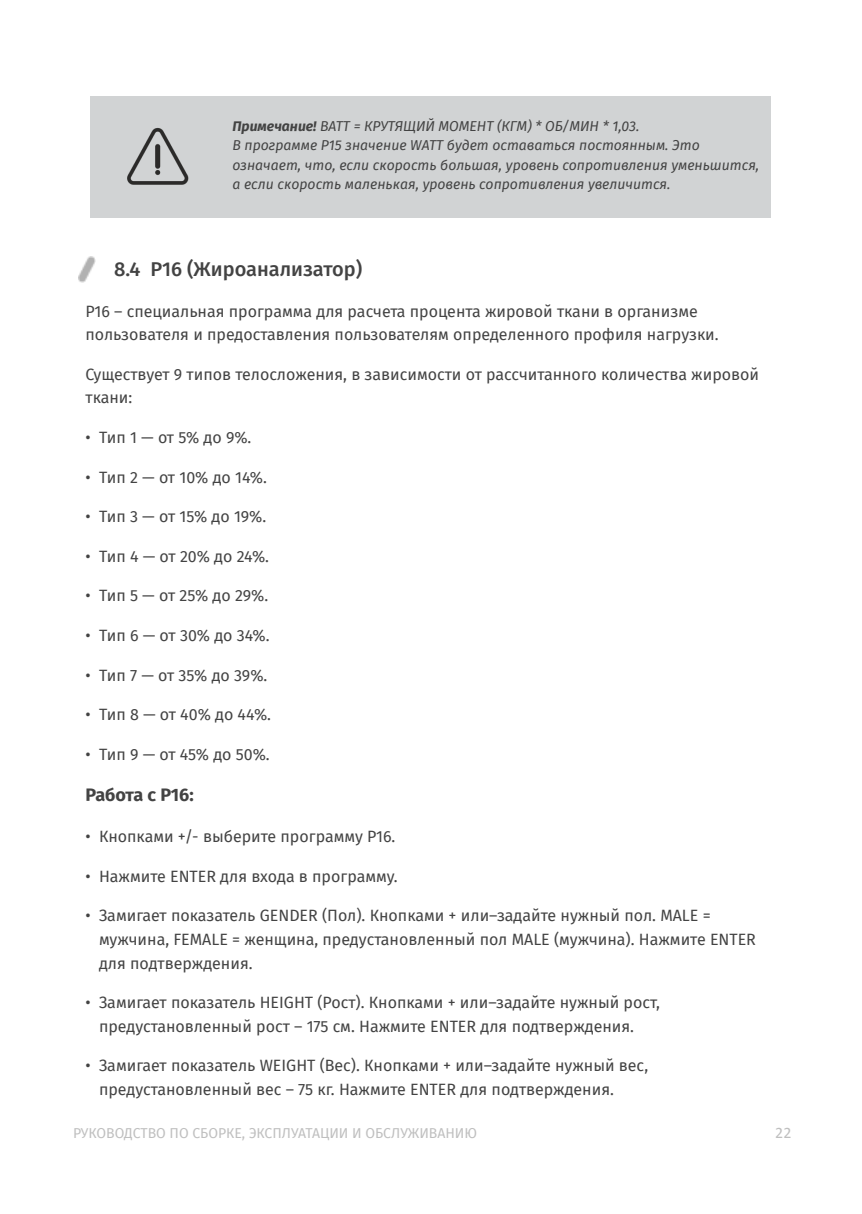
<style>
.page{position:relative;width:862px;height:1214px;background:#fff}
.page>*{position:absolute;margin:0;border:0;box-sizing:border-box;transform-origin:0 0}
.t1{font:500 20px "Fira Sans";color:#434343}
.t2{font:700 18px "Fira Sans";letter-spacing:-.02em;color:#434343}
.t3{font:16px/23.6px "Fira Sans";color:#434343}
.t4{font:16px "Calibri";color:#bfbfbf}
.t5{font:italic 14px/19.4px "Fira Sans";color:#434343}
.t6{font:14px "Fira Sans";color:#bfbfbf}
.s1{font-weight:700}
</style>
<div class="page">
<div style="left:90px;top:96px;width:136px;height:122px;background:#d1d3d4"></div>
<div style="left:226px;top:96px;width:545px;height:122px;background:#d1d3d4"></div>
<img style="left:127px;top:127px;width:62px;height:58px">
<img style="left:78px;top:257px;width:18px;height:25px">
<p class="t5" style="left:232px;top:117px;width:528px"><span class="s1">Примечание!</span> ВАТТ = КРУТЯЩИЙ МОМЕНТ (КГМ) * ОБ/МИН * 1,03.<br>В программе P15 значение WATT будет оставаться постоянным. Это означает, что, если скорость большая, уровень сопротивления уменьшится, а если скорость маленькая, уровень сопротивления увеличится.</p>
<p class="t1" style="left:114px;top:258px;width:250px">8.4 Р16 (Жироанализатор)</p>
<p class="t3" style="left:86px;top:299px;width:635px">P16 – специальная программа для расчета процента жировой ткани в организме пользователя и предоставления пользователям определенного профиля нагрузки.</p>
<p class="t3" style="left:86px;top:363px;width:675px">Существует 9 типов телосложения, в зависимости от рассчитанного количества жировой ткани:</p>
<p class="t3" style="left:86px;top:426px;width:167px">• Тип 1 — от 5% до 9%.</p>
<p class="t3" style="left:86px;top:465px;width:183px">• Тип 2 — от 10% до 14%.</p>
<p class="t3" style="left:86px;top:505px;width:182px">• Тип 3 — от 15% до 19%.</p>
<p class="t3" style="left:86px;top:545px;width:185px">• Тип 4 — от 20% до 24%.</p>
<p class="t3" style="left:86px;top:584px;width:184px">• Тип 5 — от 25% до 29%.</p>
<p class="t3" style="left:86px;top:624px;width:186px">• Тип 6 — от 30% до 34%.</p>
<p class="t3" style="left:86px;top:664px;width:183px">• Тип 7 — от 35% до 39%.</p>
<p class="t3" style="left:86px;top:703px;width:187px">• Тип 8 — от 40% до 44%.</p>
<p class="t3" style="left:86px;top:743px;width:186px">• Тип 9 — от 45% до 50%.</p>
<p class="t2" style="left:86px;top:785px;width:110px">Работа с Р16:</p>
<p class="t3" style="left:86px;top:825px;width:311px">• Кнопками +/- выберите программу Р16.</p>
<p class="t3" style="left:86px;top:865px;width:314px">• Нажмите ENTER для входа в программу.</p>
<p class="t3" style="left:99px;top:904px;width:659px;text-indent:-14px">• Замигает показатель GENDER (Пол). Кнопками + или–задайте нужный пол. MALE = мужчина, FEMALE = женщина, предустановленный пол MALE (мужчина). Нажмите ENTER для подтверждения.</p>
<p class="t3" style="left:99px;top:991px;width:563px;text-indent:-14px">• Замигает показатель HEIGHT (Рост). Кнопками + или–задайте нужный рост, предустановленный рост – 175 см. Нажмите ENTER для подтверждения.</p>
<p class="t3" style="left:99px;top:1054px;width:551px;text-indent:-14px">• Замигает показатель WEIGHT (Вес). Кнопками + или–задайте нужный вес, предустановленный вес – 75 кг. Нажмите ENTER для подтверждения.</p>
<p class="t6" style="left:73px;top:1124px;width:405px">РУКОВОДСТВО ПО СБОРКЕ, ЭКСПЛУАТАЦИИ И ОБСЛУЖИВАНИЮ</p>
<p class="t4" style="left:775px;top:1126px;width:18px">22</p>
</div>
